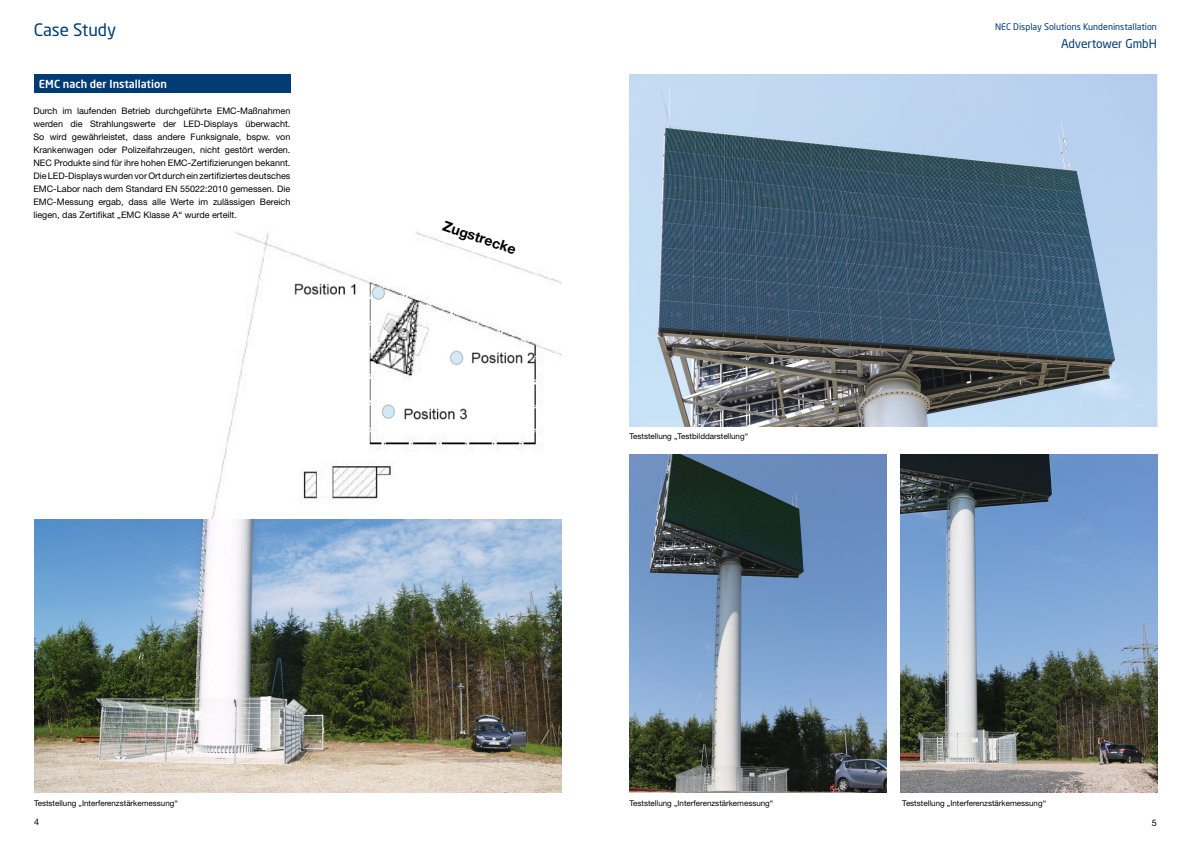
<style>
.page{position:relative;width:1191px;height:842px;background:#fff}
.page>*{position:absolute;margin:0;border:0;box-sizing:border-box;transform-origin:0 0}
.t1{font:17px "Neo Sans Std";color:#003c73}
.t2{font:700 14.1px "Helvetica Neue LT Std";color:#000}
.t3{font:12px "Neo Sans Std";color:#003c73}
.t4{font:500 11px "Neo Sans Std";color:#fff}
.t5{font:9px/13px "Helvetica Neue LT Std";color:#000;text-align:justify}
.t6{font:9px "Neo Sans Std";color:#003c73}
.t7{font:8px "Helvetica Neue LT Std";color:#000}
</style>
<div class="page">
<img style="left:85px;top:231px;width:476px;height:289px">
<svg style="left:438px;top:231px;width:99px;height:40px"></svg>
<img style="left:629px;top:74px;width:528px;height:353px">
<img style="left:629px;top:454px;width:257px;height:339px">
<img style="left:34px;top:520px;width:527px;height:273px">
<img style="left:900px;top:454px;width:257px;height:339px">
<div style="left:34px;top:74px;width:256px;height:19px;background:#003c73"></div>
<h1 class="t1" style="left:34px;top:20px;width:84px">Case Study</h1>
<p class="t4" style="left:39px;top:77px;width:129px">EMC nach der Installation</p>
<p class="t5" style="left:33px;top:104px;width:258px">Durch im laufenden Betrieb durchgeführte EMC-Maßnahmen werden die Strahlungswerte der LED-Displays überwacht.<br>So wird gewährleistet, dass andere Funksignale, bspw. von Krankenwagen oder Polizeifahrzeugen, nicht gestört werden.<br>NEC Produkte sind für ihre hohen EMC-Zertifizierungen bekannt.<br>Die LED-Displays wurden vor Ort durch ein zertifiziertes deutsches EMC-Labor nach dem Standard EN 55022:2010 gemessen. Die EMC-Messung ergab, dass alle Werte im zulässigen Bereich liegen, das Zertifikat „EMC Klasse A“ wurde erteilt.</p>
<h2 class="t2" style="left:446px;top:217px;width:78px;rotate:18deg">Zugstrecke</h2>
<p class="t7" style="left:629px;top:432px;width:120px">Teststellung „Testbilddarstellung“</p>
<p class="t6" style="left:995px;top:21px;width:163px">NEC Display Solutions Kundeninstallation</p>
<h3 class="t3" style="left:1061px;top:36px;width:97px">Advertower GmbH</h3>
<p class="t7" style="left:34px;top:798px;width:145px">Teststellung „Interferenzstärkemessung“</p>
<p class="t7" style="left:629px;top:798px;width:145px">Teststellung „Interferenzstärkemessung“</p>
<p class="t7" style="left:902px;top:798px;width:145px">Teststellung „Interferenzstärkemessung“</p>
<p class="t5" style="left:34px;top:816px;width:7px">4</p>
<p class="t5" style="left:1152px;top:816px;width:7px">5</p>
</div>
